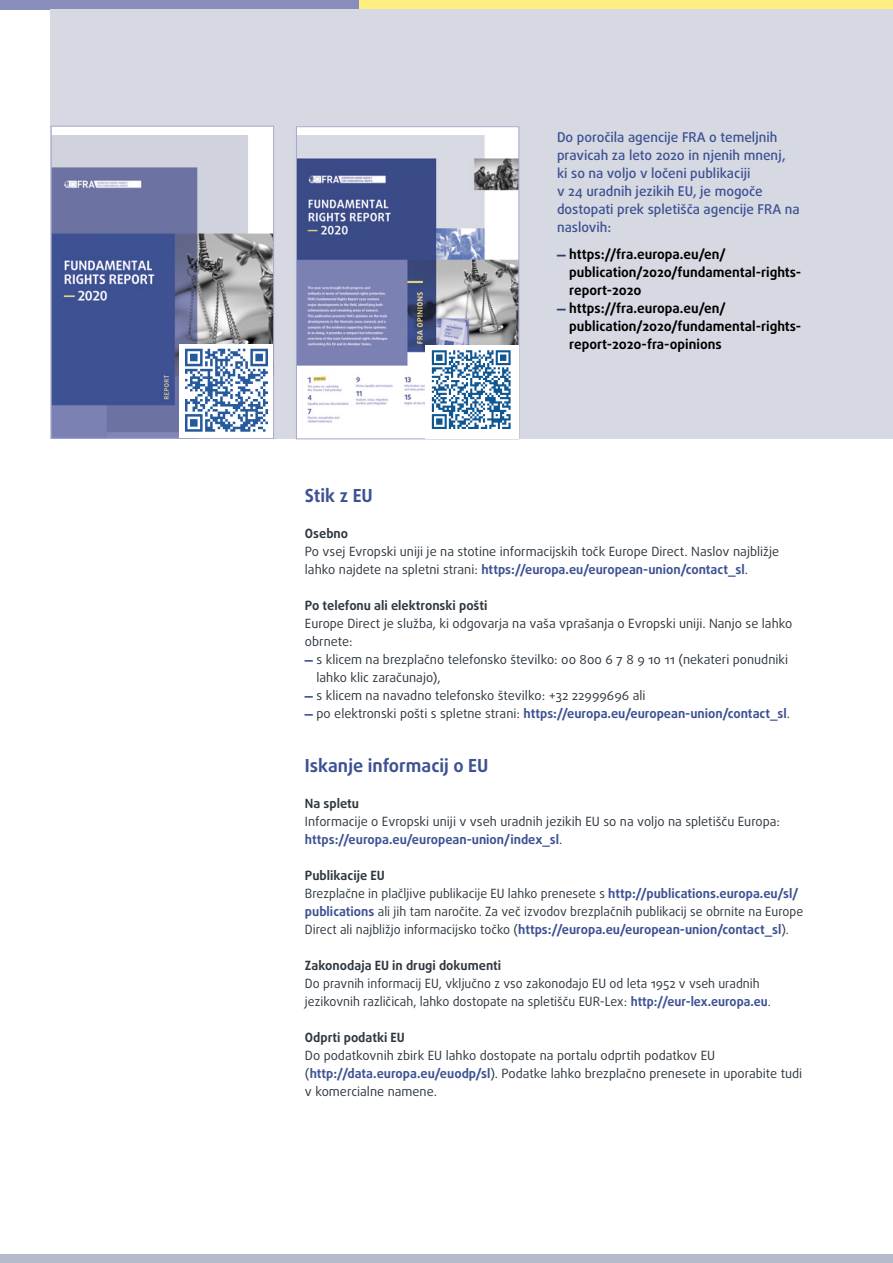
<style>
.page{position:relative;width:893px;height:1263px;background:#fff}
.page>*{position:absolute;margin:0;border:0;box-sizing:border-box;transform-origin:0 0}
.BodyText{font:700 18px "Daxline Pro";color:#3d5193}
.BodyText-2{font:500 13.5px/18px "Daxline Pro";color:#3d5193}
.BodyText-3{font:700 13.5px/18px "Daxline Pro";color:#000}
.BodyText-4{font:12.75px/18px "Daxline Pro";color:#2e373f}
.BodyText-5{font:700 12.75px "Daxline Pro";color:#2e373f}
.BodyText-6{font:700 12.75px "Daxline Pro";color:#3d5193}
.s1{font-weight:800;color:#273e79}
.s2{font-weight:700;color:#3d5193}
.s3{font-weight:800;color:#3d5193}
.s4{font-weight:800}
.s5{font-weight:400;color:#2e373f}
</style>
<div class="page">
<div style="left:0;top:0;width:363px;height:10px;background:#898dbc"></div>
<div style="left:359px;top:0;width:534px;height:10px;background:#ffed80"></div>
<div style="left:0;top:1254px;width:893px;height:9px;background:#b5bbca"></div>
<div style="left:51px;top:10px;width:842px;height:429px;background:#d6d9e2"></div>
<div style="left:51px;top:126px;width:223px;height:312px;background:#fff"></div>
<img style="left:53px;top:135px;width:219px;height:302px">
<div style="left:51px;top:126px;width:223px;height:313px;border:1px solid #a4a6cc"></div>
<div style="left:180px;top:344px;width:93px;height:94px;background:#fff"></div>
<svg style="left:185px;top:349px;width:83px;height:83px"></svg>
<div style="left:296px;top:127px;width:223px;height:312px;background:#fff"></div>
<img style="left:298px;top:136px;width:219px;height:287px">
<div style="left:296px;top:127px;width:223px;height:312px;border:1px solid #a4a6cc"></div>
<div style="left:425px;top:345px;width:94px;height:93px;background:#fff"></div>
<svg style="left:431px;top:350px;width:1px;height:79px"></svg>
<svg style="left:432px;top:350px;width:79px;height:79px"></svg>
<p class="BodyText-2" style="left:557px;top:128px;width:244px">Do poročila agencije FRA o temeljnih pravicah za leto 2020 in njenih mnenj,<br>ki so na voljo v ločeni publikaciji<br>v 24 uradnih jezikih EU, je mogoče dostopati prek spletišča agencije FRA na naslovih:</p>
<p class="BodyText-3" style="left:569px;top:245px;width:233px;text-indent:-12px"><span class="s1">–</span> https://fra.europa.eu/en/ publication/2020/fundamental-rights&shy;report-2020</p>
<p class="BodyText-3" style="left:569px;top:299px;width:233px;text-indent:-12px"><span class="s1">–</span> https://fra.europa.eu/en/ publication/2020/fundamental-rights&shy;report-2020-fra-opinions</p>
<p class="BodyText" style="left:305px;top:483px;width:69px">Stik z EU</p>
<p class="BodyText-5" style="left:305px;top:524px;width:45px">Osebno</p>
<p class="BodyText-4" style="left:305px;top:542px;width:476px">Po vsej Evropski uniji je na stotine informacijskih točk Europe Direct. Naslov najbližje lahko najdete na spletni strani: <span class="s2">https://europa.eu/european-union/contact_sl</span>.</p>
<p class="BodyText-5" style="left:305px;top:596px;width:184px">Po telefonu ali elektronski pošti</p>
<p class="BodyText-4" style="left:305px;top:614px;width:489px">Europe Direct je služba, ki odgovarja na vaša vprašanja o Evropski uniji. Nanjo se lahko obrnete:</p>
<p class="BodyText-4" style="left:316px;top:650px;width:473px;text-indent:-12px"><span class="s3">–</span> s klicem na brezplačno telefonsko številko: 00 800 6 7 8 9 10 11 (nekateri ponudniki lahko klic zaračunajo),</p>
<p class="BodyText-4" style="left:305px;top:686px;width:342px"><span class="s3">–</span> s klicem na navadno telefonsko številko: +32 22999696 ali</p>
<p class="BodyText-6" style="left:305px;top:704px;width:487px"><span class="s4">–</span> <span class="s5">po elektronski pošti s spletne strani:</span> https://europa.eu/european-union/contact_sl<span class="s5">.</span></p>
<p class="BodyText" style="left:305px;top:753px;width:185px">Iskanje informacij o EU</p>
<p class="BodyText-5" style="left:305px;top:794px;width:56px">Na spletu</p>
<p class="BodyText-4" style="left:305px;top:812px;width:477px">Informacije o Evropski uniji v vseh uradnih jezikih EU so na voljo na spletišču Europa: <span class="s2">https://europa.eu/european-union/index_sl</span>.</p>
<p class="BodyText-5" style="left:305px;top:866px;width:81px">Publikacije EU</p>
<p class="BodyText-4" style="left:305px;top:884px;width:500px">Brezplačne in plačljive publikacije EU lahko prenesete s <span class="s2">http://publications.europa.eu/sl/ publications</span> ali jih tam naročite. Za več izvodov brezplačnih publikacij se obrnite na Europe<br>Direct ali najbližjo informacijsko točko (<span class="s2">https://europa.eu/european-union/contact_sl</span>).</p>
<p class="BodyText-5" style="left:305px;top:956px;width:198px">Zakonodaja EU in drugi dokumenti</p>
<p class="BodyText-4" style="left:305px;top:974px;width:467px">Do pravnih informacij EU, vključno z vso zakonodajo EU od leta 1952 v vseh uradnih jezikovnih različicah, lahko dostopate na spletišču EUR-Lex: <span class="s2">http://eur-lex.europa.eu</span>.</p>
<p class="BodyText-5" style="left:305px;top:1028px;width:101px">Odprti podatki EU</p>
<p class="BodyText-4" style="left:305px;top:1046px;width:499px">Do podatkovnih zbirk EU lahko dostopate na portalu odprtih podatkov EU (<span class="s2">http://data.europa.eu/euodp/sl</span>). Podatke lahko brezplačno prenesete in uporabite tudi v komercialne namene.</p>
</div>
